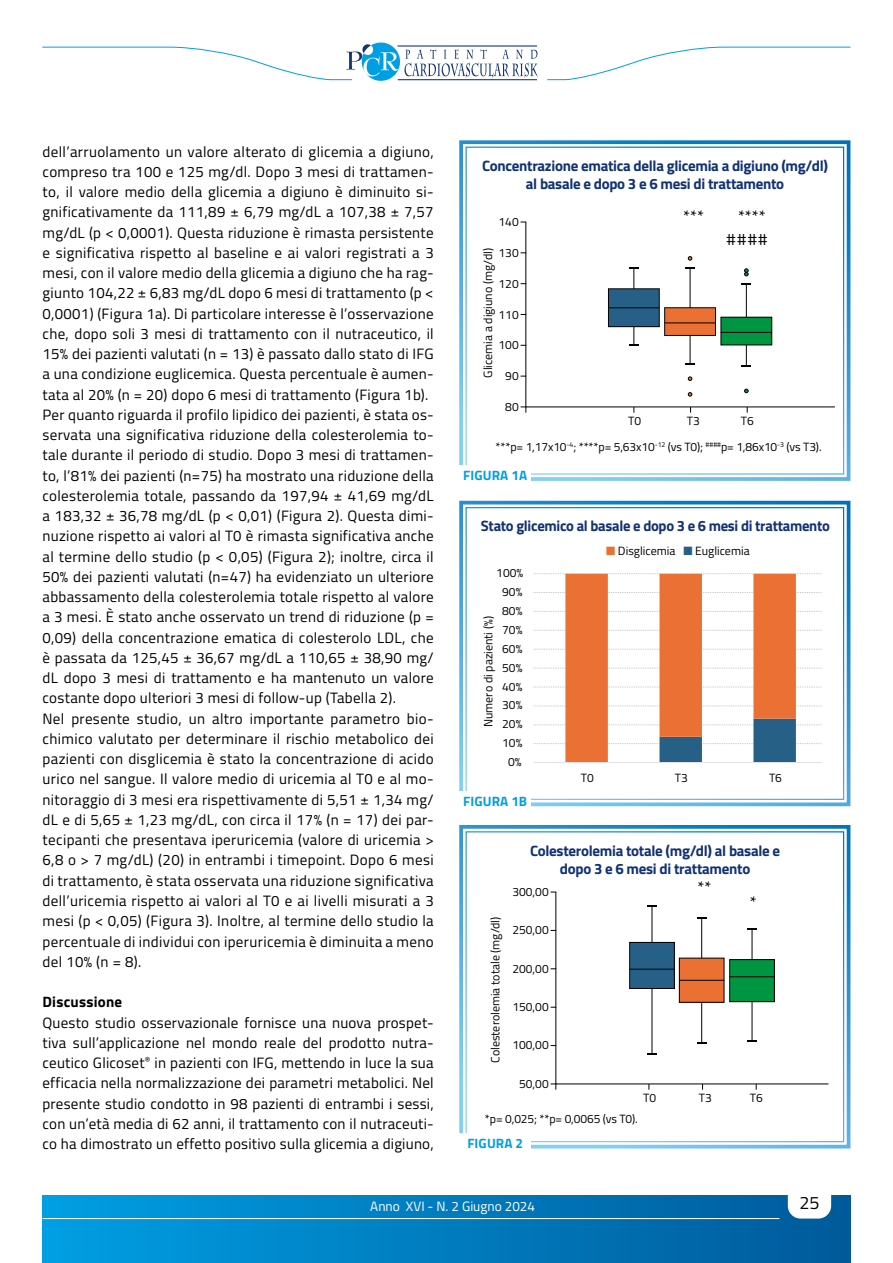
<style>
.page{position:relative;width:893px;height:1263px;background:#fff}
.page>*{position:absolute;margin:0;border:0;box-sizing:border-box;transform-origin:0 0}
.t1{font:18px "Titillium";color:#000}
.t2{font:16.5px/22.5px "Titillium";color:#000;text-align:center}
.t3{font:15px/20.2px "Titillium";letter-spacing:.02em;color:#000}
.t4{font:700 15px/18px "Titillium";letter-spacing:-.02em;color:#123274;text-align:center}
.t5{font:700 15px "Titillium";letter-spacing:.015em;color:#000}
.t6{font:700 13.5px "Titillium";letter-spacing:.01em;color:#009fe3}
.t7{font:13.5px "Titillium";color:#fff}
.t8{font:12px "Titillium";color:#000}
.s1{color:#eb7033}
.s2{color:#276086}
</style>
<div class="page">
<div style="left:43px;top:1195px;width:807px;height:68px;background:linear-gradient(to right,#019fe3,#015a9a)"></div>
<svg style="left:788px;top:1195px;width:43px;height:23px"></svg>
<hr style="left:43px;top:1218px;width:736px;height:1px;background:#fff">
<svg style="left:547px;top:46px;width:304px;height:34px"></svg>
<svg style="left:42px;top:42px;width:496px;height:39px"></svg>
<svg style="left:459px;top:140px;width:392px;height:341px"></svg>
<div style="left:465px;top:147px;width:379px;height:328px;border:1px solid #fff"></div>
<div style="left:459px;top:466px;width:72px;height:19px;background:#fff"></div>
<svg style="left:459px;top:500px;width:392px;height:307px"></svg>
<div style="left:465px;top:507px;width:379px;height:293px;border:1px solid #fff"></div>
<div style="left:459px;top:791px;width:72px;height:19px;background:#fff"></div>
<svg style="left:459px;top:825px;width:392px;height:324px"></svg>
<div style="left:465px;top:831px;width:379px;height:311px;border:1px solid #fff"></div>
<div style="left:459px;top:1133px;width:72px;height:20px;background:#fff"></div>
<p class="t3" style="left:43px;top:141px;width:393px">dell’arruolamento un valore alterato di glicemia a digiuno, compreso tra 100 e 125 mg/dl. Dopo 3 mesi di trattamen&shy;to, il valore medio della glicemia a digiuno è diminuito si&shy;gnificativamente da 111,89 ± 6,79 mg/dL a 107,38 ± 7,57 mg/dL (p &lt; 0,0001). Questa riduzione è rimasta persistente e significativa rispetto al baseline e ai valori registrati a 3 mesi, con il valore medio della glicemia a digiuno che ha rag&shy;giunto 104,22 ± 6,83 mg/dL dopo 6 mesi di trattamento (p &lt; 0,0001) (Figura 1a). Di particolare interesse è l’osservazione che, dopo soli 3 mesi di trattamento con il nutraceutico, il 15% dei pazienti valutati (n = 13) è passato dallo stato di IFG a una condizione euglicemica. Questa percentuale è aumen&shy;tata al 20% (n = 20) dopo 6 mesi di trattamento (Figura 1b).<br>Per quanto riguarda il profilo lipidico dei pazienti, è stata os&shy;servata una significativa riduzione della colesterolemia to&shy;tale durante il periodo di studio. Dopo 3 mesi di trattamen&shy;to, l’81% dei pazienti (n=75) ha mostrato una riduzione della colesterolemia totale, passando da 197,94 ± 41,69 mg/dL a 183,32 ± 36,78 mg/dL (p &lt; 0,01) (Figura 2). Questa dimi&shy;nuzione rispetto ai valori al T0 è rimasta significativa anche al termine dello studio (p &lt; 0,05) (Figura 2); inoltre, circa il 50% dei pazienti valutati (n=47) ha evidenziato un ulteriore abbassamento della colesterolemia totale rispetto al valore a 3 mesi. È stato anche osservato un trend di riduzione (p = 0,09) della concentrazione ematica di colesterolo LDL, che è passata da 125,45 ± 36,67 mg/dL a 110,65 ± 38,90 mg/ dL dopo 3 mesi di trattamento e ha mantenuto un valore costante dopo ulteriori 3 mesi di follow-up (Tabella 2).<br>Nel presente studio, un altro importante parametro bio&shy;chimico valutato per determinare il rischio metabolico dei pazienti con disglicemia è stato la concentrazione di acido urico nel sangue. Il valore medio di uricemia al T0 e al mo&shy;nitoraggio di 3 mesi era rispettivamente di 5,51 ± 1,34 mg/ dL e di 5,65 ± 1,23 mg/dL, con circa il 17% (n = 17) dei par&shy;tecipanti che presentava iperuricemia (valore di uricemia &gt; 6,8 o &gt; 7 mg/dL) (20) in entrambi i timepoint. Dopo 6 mesi di trattamento, è stata osservata una riduzione significativa dell’uricemia rispetto ai valori al T0 e ai livelli misurati a 3 mesi (p &lt; 0,05) (Figura 3). Inoltre, al termine dello studio la percentuale di individui con iperuricemia è diminuita a meno del 10% (n = 8).</p>
<p class="t5" style="left:43px;top:990px;width:81px">Discussione</p>
<p class="t3" style="left:43px;top:1011px;width:393px;text-align:justify">Questo studio osservazionale fornisce una nuova prospet&shy;tiva sull’applicazione nel mondo reale del prodotto nutra&shy;ceutico Glicoset<sup>®</sup> in pazienti con IFG, mettendo in luce la sua efficacia nella normalizzazione dei parametri metabolici. Nel presente studio condotto in 98 pazienti di entrambi i sessi, con un’età media di 62 anni, il trattamento con il nutraceuti&shy;co ha dimostrato un effetto positivo sulla glicemia a digiuno,</p>
<p class="t4" style="left:482px;top:156px;width:347px">Concentrazione ematica della glicemia a digiuno (mg/dl) al basale e dopo 3 e 6 mesi di trattamento</p>
<p class="t8" style="left:499px;top:213px;width:22px">140</p>
<p class="t8" style="left:499px;top:244px;width:22px">130</p>
<p class="t8" style="left:499px;top:275px;width:22px">120</p>
<p class="t8" style="left:499px;top:306px;width:22px">110</p>
<p class="t8" style="left:499px;top:336px;width:22px">100</p>
<p class="t8" style="left:505px;top:367px;width:15px">90</p>
<p class="t8" style="left:505px;top:398px;width:15px">80</p>
<p class="t8" style="left:479px;top:378px;width:131px;rotate:-90deg">Glicemia a digiuno (mg/dl)</p>
<p class="t2" style="left:683px;top:205px;width:22px">***</p>
<p class="t2" style="left:727px;top:204px;width:42px">**** ####</p>
<p class="t8" style="left:628px;top:412px;width:15px">T0</p>
<p class="t8" style="left:687px;top:412px;width:15px">T3</p>
<p class="t8" style="left:741px;top:412px;width:15px">T6</p>
<p class="t8" style="left:496px;top:438px;width:327px">***p= 1,17x10<sup>-4</sup>; ****p= 5,63x10<sup>-12</sup> (vs T0); <sup>####</sup>p= 1,86x10<sup>-3</sup> (vs T3).</p>
<p class="t6" style="left:463px;top:465px;width:65px">FIGURA 1A</p>
<p class="t4" style="left:481px;top:516px;width:350px">Stato glicemico al basale e dopo 3 e 6 mesi di trattamento</p>
<p class="t8" style="left:496px;top:564px;width:28px">100%</p>
<p class="t8" style="left:502px;top:583px;width:22px">90%</p>
<p class="t8" style="left:502px;top:602px;width:22px">80%</p>
<p class="t8" style="left:479px;top:727px;width:112px;rotate:-90deg">Numero di pazienti (%)</p>
<p class="t8" style="left:502px;top:621px;width:22px">70%</p>
<p class="t8" style="left:502px;top:640px;width:22px">60%</p>
<p class="t8" style="left:502px;top:659px;width:22px">50%</p>
<p class="t8" style="left:502px;top:677px;width:22px">40%</p>
<p class="t8" style="left:502px;top:696px;width:22px">30%</p>
<p class="t8" style="left:502px;top:715px;width:22px">20%</p>
<p class="t8" style="left:502px;top:734px;width:22px">10%</p>
<p class="t8" style="left:508px;top:753px;width:15px">0%</p>
<p class="t6" style="left:463px;top:791px;width:66px">FIGURA 1B</p>
<p class="t8" style="left:606px;top:542px;width:145px"><span class="s1">■</span> Disglicemia <span class="s2">■</span> Euglicemia</p>
<p class="t8" style="left:581px;top:769px;width:15px">T0</p>
<p class="t8" style="left:675px;top:769px;width:15px">T3</p>
<p class="t8" style="left:769px;top:769px;width:15px">T6</p>
<p class="t8" style="left:486px;top:1063px;width:148px;rotate:-90deg">Colesterolemia totale (mg/dl)</p>
<p class="t4" style="left:530px;top:841px;width:252px">Colesterolemia totale (mg/dl) al basale e dopo 3 e 6 mesi di trattamento</p>
<p class="t8" style="left:512px;top:883px;width:38px">300,00</p>
<p class="t8" style="left:512px;top:921px;width:38px">250,00</p>
<p class="t8" style="left:512px;top:959px;width:38px">200,00</p>
<p class="t8" style="left:512px;top:998px;width:38px">150,00</p>
<p class="t8" style="left:512px;top:1036px;width:38px">100,00</p>
<p class="t8" style="left:519px;top:1075px;width:31px">50,00</p>
<p class="t2" style="left:697px;top:875px;width:15px">**</p>
<p class="t2" style="left:750px;top:890px;width:8px">*</p>
<p class="t8" style="left:643px;top:1089px;width:15px">T0</p>
<p class="t8" style="left:699px;top:1089px;width:15px">T3</p>
<p class="t8" style="left:750px;top:1089px;width:15px">T6</p>
<p class="t8" style="left:485px;top:1110px;width:154px">*p= 0,025; **p= 0,0065 (vs T0).</p>
<p class="t6" style="left:467px;top:1133px;width:57px">FIGURA 2</p>
<p class="t7" style="left:370px;top:1196px;width:166px">Anno XVI - N. 2 Giugno 2024</p>
<p class="t1" style="left:799px;top:1189px;width:22px">25</p>
</div>
